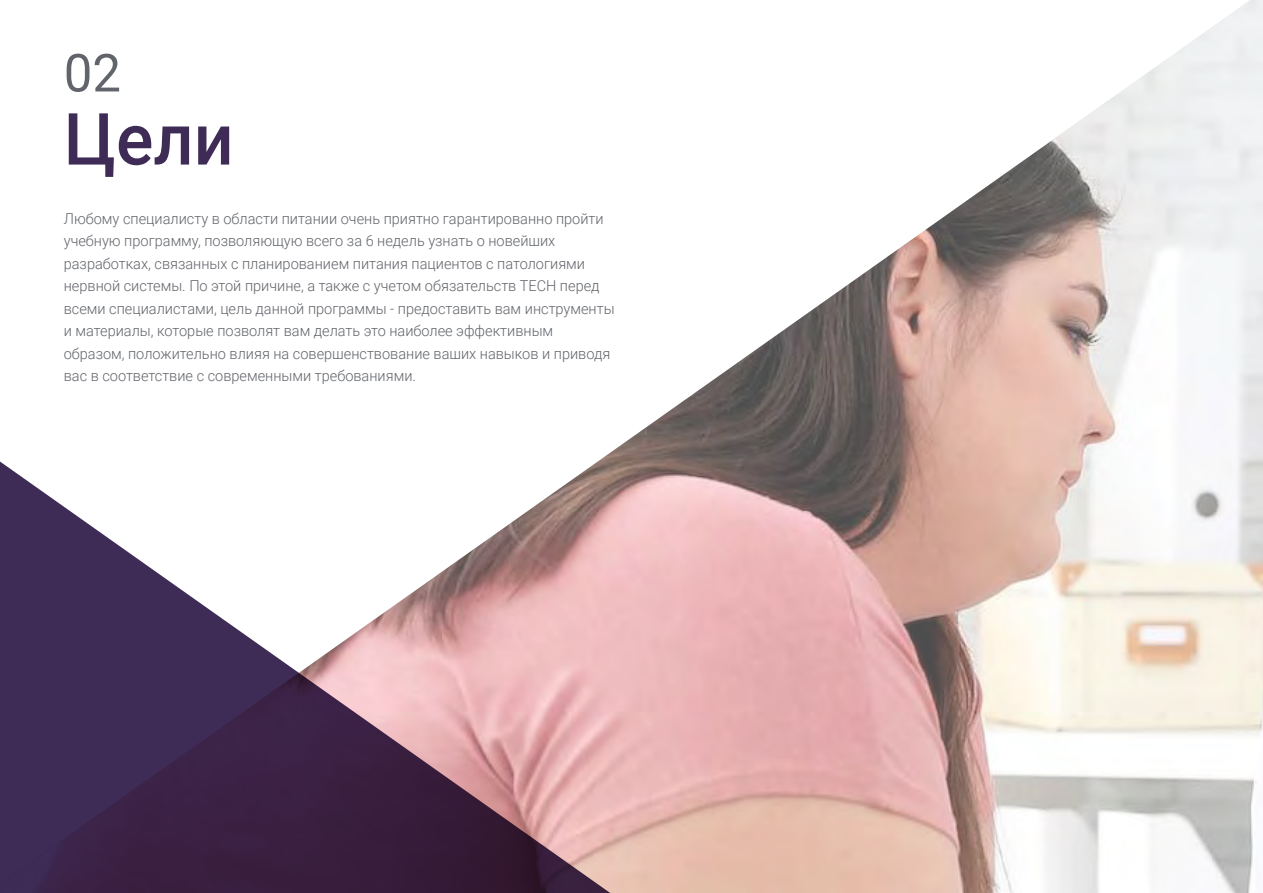
<style>
.page{position:relative;width:1263px;height:893px;background:#fff}
.page>*{position:absolute;margin:0;border:0;box-sizing:border-box;transform-origin:0 0}
.t1{font:500 72px "Roboto";color:#3e2b56}
.t2{font:52.5px "Roboto";color:#61646a}
.t3{font:300 15px/22.5px "Roboto";color:#61646a}
</style>
<div class="page">
<img style="left:620px;top:0;width:643px;height:893px">
<svg style="left:0;top:446px;width:640px;height:447px"></svg>
<h2 class="t2" style="left:64px;top:36px;width:59px">02</h2>
<h1 class="t1" style="left:64px;top:89px;width:171px">Цели</h1>
<p class="t3" style="left:64px;top:207px;width:552px">Любому специалисту в области питании очень приятно гарантированно пройти учебную программу, позволяющую всего за 6 недель узнать о новейших разработках, связанных с планированием питания пациентов с патологиями нервной системы. По этой причине, а также с учетом обязательств TECH перед всеми специалистами, цель данной программы - предоставить вам инструменты и материалы, которые позволят вам делать это наиболее эффективным образом, положительно влияя на совершенствование ваших навыков и приводя вас в соответствие с современными требованиями.</p>
</div>
